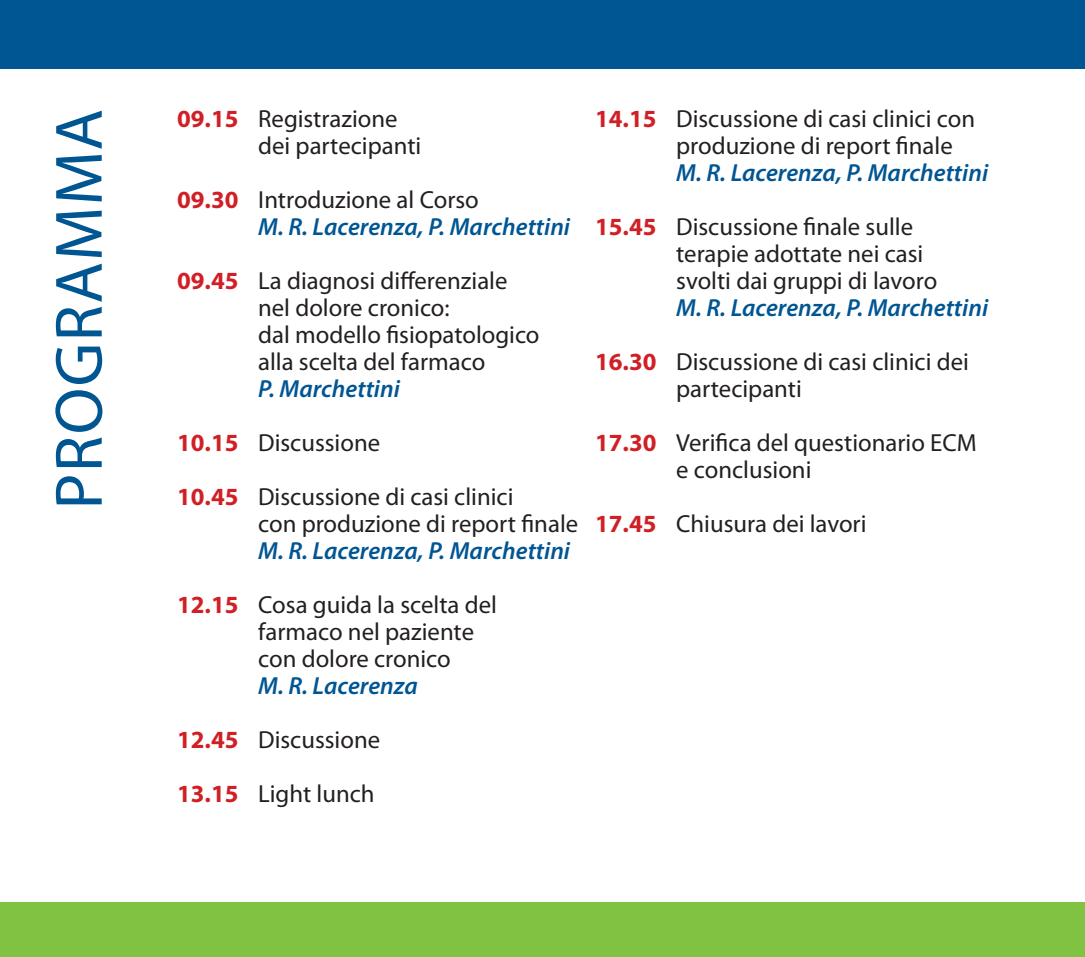
<style>
.page{position:relative;width:1085px;height:957px;background:#fff}
.page>*{position:absolute;margin:0;border:0;box-sizing:border-box;transform-origin:0 0}
.t1{font:67.5px "Myriad Pro";letter-spacing:.02em;color:#005593}
.t2{font:24.75px/27px "Myriad Pro";color:#231f20}
.t3{font:italic 600 24.75px "Myriad Pro";color:#005593}
.s1{font-weight:700;color:#d02026}
</style>
<div class="page">
<div style="left:0;top:0;width:1084px;height:69px;background:#005593"></div>
<div style="left:0;top:902px;width:1084px;height:55px;background:#80c342"></div>
<p class="t1" style="left:37px;top:509px;width:402px;rotate:-90deg">PROGRAMMA</p>
<p class="t2" style="left:177px;top:105px;width:222px"><span class="s1">09.15</span> Registrazione</p>
<p class="t2" style="left:258px;top:132px;width:165px">dei partecipanti</p>
<p class="t2" style="left:177px;top:186px;width:303px"><span class="s1">09.30</span> Introduzione al Corso</p>
<p class="t3" style="left:258px;top:211px;width:313px">M. R. Lacerenza, P. Marchettini</p>
<p class="t2" style="left:177px;top:267px;width:332px"><span class="s1">09.45</span> La diagnosi differenziale</p>
<p class="t2" style="left:258px;top:294px;width:193px">nel dolore cronico:</p>
<p class="t2" style="left:258px;top:321px;width:283px">dal modello fisiopatologico alla scelta del farmaco</p>
<p class="t3" style="left:258px;top:373px;width:143px">P. Marchettini</p>
<p class="t2" style="left:177px;top:429px;width:204px"><span class="s1">10.15</span> Discussione</p>
<p class="t2" style="left:177px;top:483px;width:338px"><span class="s1">10.45</span> Discussione di casi clinici</p>
<p class="t2" style="left:258px;top:510px;width:321px">con produzione di report finale</p>
<p class="t3" style="left:258px;top:535px;width:313px">M. R. Lacerenza, P. Marchettini</p>
<p class="t2" style="left:177px;top:591px;width:321px"><span class="s1">12.15</span> Cosa guida la scelta del</p>
<p class="t2" style="left:258px;top:618px;width:217px">farmaco nel paziente</p>
<p class="t2" style="left:258px;top:645px;width:194px">con dolore cronico</p>
<p class="t3" style="left:258px;top:670px;width:161px">M. R. Lacerenza</p>
<p class="t2" style="left:177px;top:726px;width:204px"><span class="s1">12.45</span> Discussione</p>
<p class="t2" style="left:177px;top:780px;width:199px"><span class="s1">13.15</span> Light lunch</p>
<p class="t2" style="left:676px;top:105px;width:300px;text-indent:-81px"><span class="s1">14.15</span> Discussione di casi clinici con produzione di report finale</p>
<p class="t3" style="left:676px;top:157px;width:313px">M. R. Lacerenza, P. Marchettini</p>
<p class="t2" style="left:595px;top:213px;width:319px"><span class="s1">15.45</span> Discussione finale sulle</p>
<p class="t2" style="left:676px;top:240px;width:262px">terapie adottate nei casi svolti dai gruppi di lavoro</p>
<p class="t3" style="left:676px;top:292px;width:313px">M. R. Lacerenza, P. Marchettini</p>
<p class="t2" style="left:595px;top:348px;width:375px"><span class="s1">16.30</span> Discussione di casi clinici dei</p>
<p class="t2" style="left:676px;top:375px;width:127px">partecipanti</p>
<p class="t2" style="left:676px;top:429px;width:302px;text-indent:-81px"><span class="s1">17.30</span> Verifica del questionario ECM e conclusioni</p>
<p class="t2" style="left:595px;top:510px;width:273px"><span class="s1">17.45</span> Chiusura dei lavori</p>
</div>
